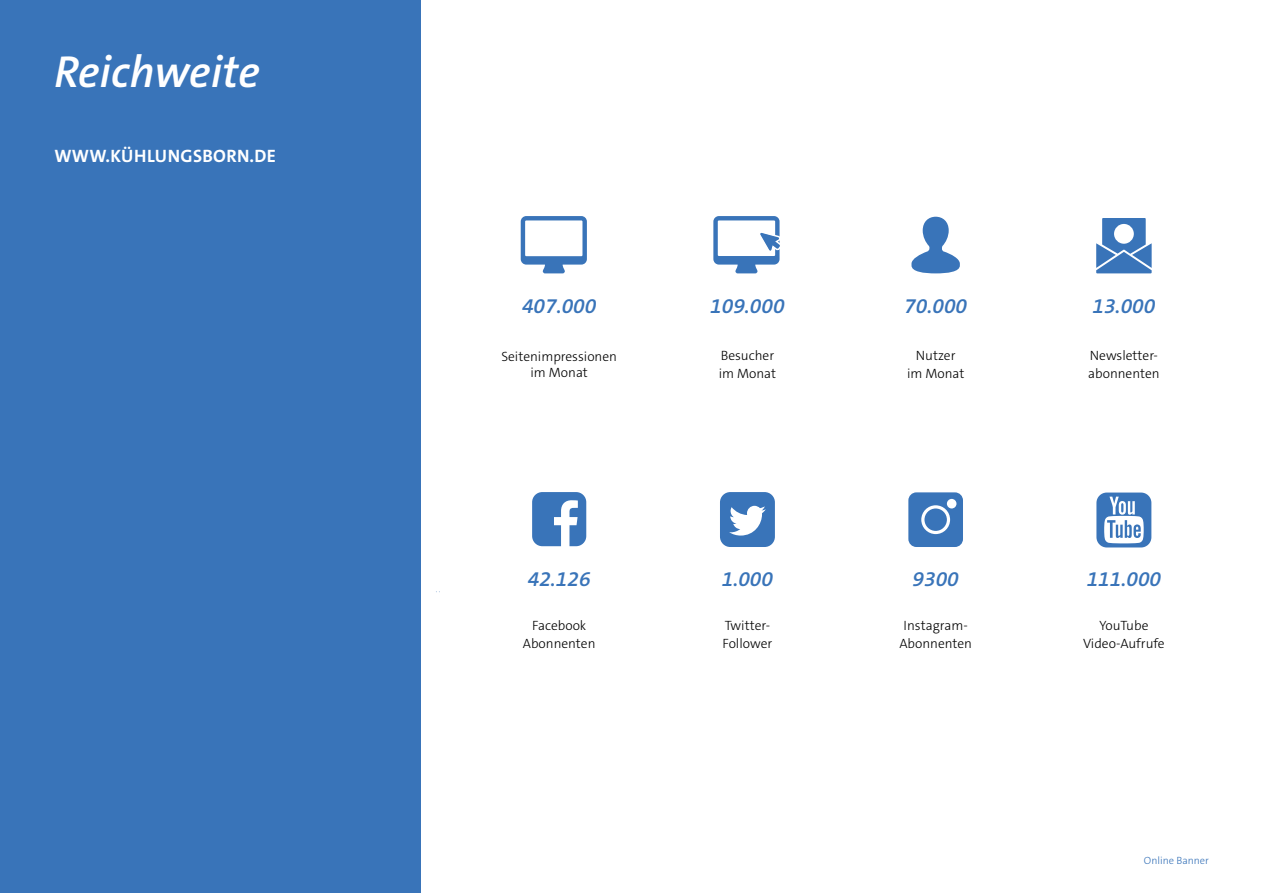
<style>
.page{position:relative;width:1263px;height:893px;background:#fff}
.page>*{position:absolute;margin:0;border:0;box-sizing:border-box;transform-origin:0 0}
.t1{font:italic 600 45px "The Sans C5";color:#fff}
.Fliesstext{font:italic 600 21px "The Sans C5";color:#3974b9}
.t2{font:700 18px "The Sans C5";letter-spacing:.02em;color:#fff}
.Fliesstext-2{font:300 13.5px/18px "The Sans C5";color:#000;text-align:center}
.t3{font:300 10.5px "The Sans C5";color:#3974b9}
</style>
<div class="page">
<div style="left:0;top:0;width:421px;height:893px;background:#3974b9"></div>
<svg style="left:720px;top:492px;width:55px;height:55px"></svg>
<svg style="left:532px;top:492px;width:54px;height:54px"></svg>
<div style="left:908px;top:492px;width:55px;height:55px;background:#3974b9;border-radius:8px"></div>
<svg style="left:921px;top:505px;width:29px;height:29px"></svg>
<div style="left:947px;top:499px;width:9px;height:9px;background:#fff;border-radius:50%"></div>
<svg style="left:521px;top:216px;width:66px;height:57px"></svg>
<svg style="left:713px;top:216px;width:67px;height:57px"></svg>
<svg style="left:911px;top:217px;width:49px;height:56px"></svg>
<svg style="left:1096px;top:218px;width:56px;height:55px"></svg>
<div style="left:1096px;top:493px;width:55px;height:54px;background:#3974b9;border-radius:10px"></div>
<svg style="left:1104px;top:497px;width:40px;height:46px"></svg>
<p class="t1" style="left:54px;top:43px;width:207px">Reichweite</p>
<p class="t2" style="left:54px;top:144px;width:223px">WWW.KÜHLUNGSBORN.DE</p>
<p class="Fliesstext" style="left:522px;top:292px;width:76px">407.000</p>
<p class="Fliesstext-2" style="left:501px;top:349px;width:117px;line-height:16.2px">Seitenimpressionen im Monat</p>
<p class="Fliesstext" style="left:528px;top:565px;width:64px">42.126</p>
<p class="Fliesstext-2" style="left:523px;top:617px;width:74px">Facebook<br>Abonnenten</p>
<p class="Fliesstext" style="left:710px;top:292px;width:76px">109.000</p>
<p class="Fliesstext-2" style="left:719px;top:347px;width:59px;text-align:left">Besucher im Monat</p>
<p class="Fliesstext" style="left:722px;top:565px;width:53px">1.000</p>
<p class="Fliesstext-2" style="left:722px;top:617px;width:51px;text-align:left">Twitter-<br>Follower</p>
<p class="Fliesstext" style="left:904px;top:292px;width:64px">70.000</p>
<p class="Fliesstext-2" style="left:907px;top:347px;width:59px">Nutzer im Monat</p>
<p class="Fliesstext" style="left:912px;top:565px;width:48px">9300</p>
<p class="Fliesstext-2" style="left:899px;top:617px;width:74px">Instagram-<br>Abonnenten</p>
<p class="Fliesstext" style="left:1092px;top:292px;width:64px">13.000</p>
<p class="Fliesstext-2" style="left:1088px;top:347px;width:73px;text-align:left">Newsletter&shy;abonnenten</p>
<p class="Fliesstext" style="left:1087px;top:565px;width:76px">111.000</p>
<p class="Fliesstext-2" style="left:1083px;top:617px;width:83px">YouTube<br>Video-Aufrufe</p>
<p class="t3" style="left:1144px;top:854px;width:67px">Online Banner</p>
</div>
